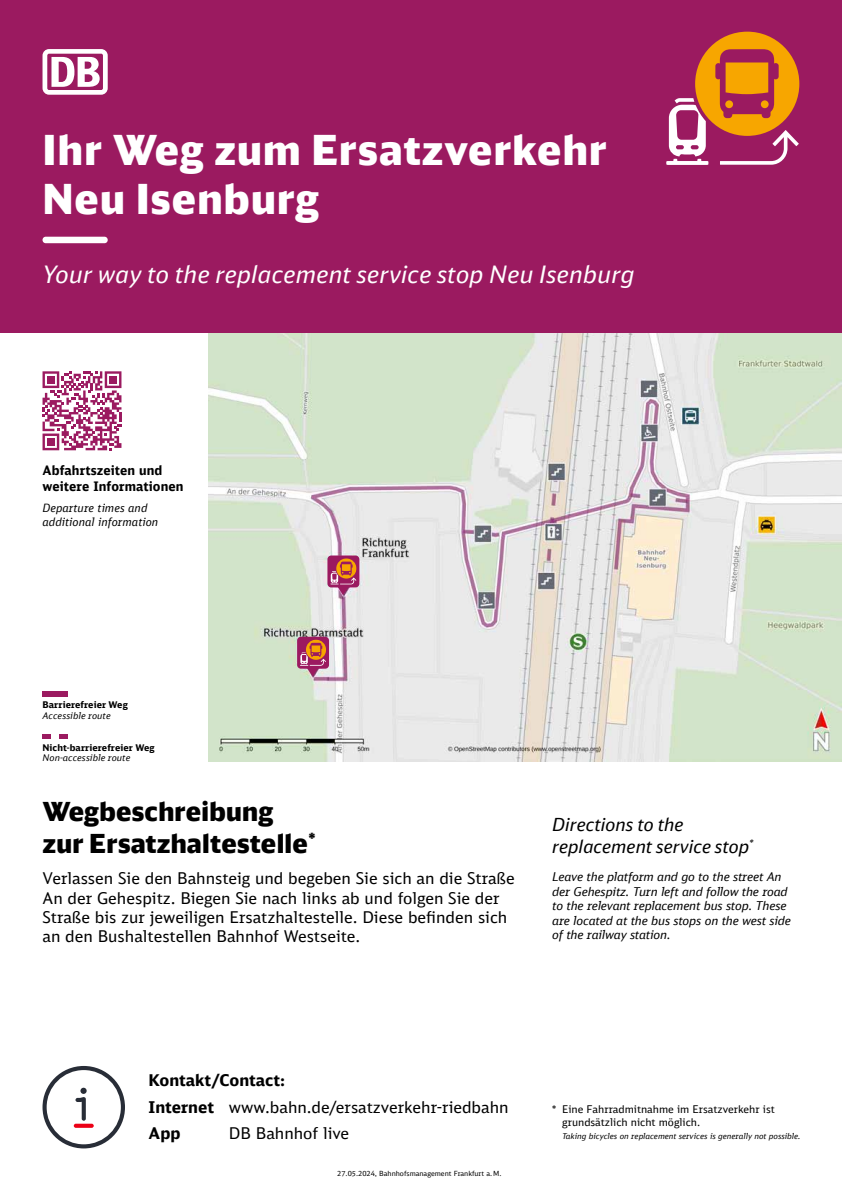
<style>
.page{position:relative;width:842px;height:1191px;background:#fff}
.page>*{position:absolute;margin:0;border:0;box-sizing:border-box;transform-origin:0 0}
.t1{font:900 41px/49.2px "DB Head";letter-spacing:.03em;color:#fff}
.t2{font:900 26px/31.2px "DB Head";letter-spacing:.01em;color:#000}
.t3{font:italic 24px "DB Head";letter-spacing:.02em;color:#fff}
.t4{font:italic 18px/21.6px "DB Head";letter-spacing:.01em;color:#000}
.t5{font:16px/19.2px "DB Sans";color:#000}
.t6{font:700 13px/16.2px "DB Sans";letter-spacing:.01em;color:#000;scale:.96 1}
.t7{font:italic 12px/14.4px "DB Sans";letter-spacing:-.01em;color:#000}
.t8{font:italic 11.3px/14.2px "DB Sans";letter-spacing:.01em;color:#000;scale:.96 1}
.t9{font:10.5px/13.1px "DB Sans";color:#000}
.t10{font:700 9.1px "DB Sans";letter-spacing:.01em;color:#000}
.t11{font:italic 9.1px "DB Sans";letter-spacing:.01em;color:#000}
.t12{font:italic 8px "DB Sans";color:#000}
.t13{font:7px "DB Sans";color:#000}
.s1{font-weight:700}
</style>
<div class="page">
<div style="left:0;top:0;width:842px;height:333px;background:#9b1a60"></div>
<svg style="left:666px;top:32px;width:133px;height:133px"></svg>
<div style="left:43px;top:237px;width:65px;height:6px;background:#fff;border-radius:3px"></div>
<svg style="left:43px;top:49px;width:65px;height:46px"></svg>
<svg style="left:43px;top:1066px;width:82px;height:82px"></svg>
<svg style="left:74px;top:1123px;width:20px;height:4px"></svg>
<div style="left:43px;top:691px;width:25px;height:5px;background:#9b1a60"></div>
<svg style="left:43px;top:734px;width:8px;height:4px"></svg>
<svg style="left:59px;top:734px;width:9px;height:4px"></svg>
<img style="left:208px;top:333px;width:634px;height:428px">
<svg style="left:43px;top:371px;width:78px;height:79px"></svg>
<svg style="left:329px;top:559px;width:29px;height:36px"></svg>
<div style="left:327px;top:555px;width:32px;height:32px;border:3px solid #9b1a60;border-radius:3px"></div>
<svg style="left:298px;top:641px;width:30px;height:35px"></svg>
<div style="left:297px;top:637px;width:32px;height:31px;border:3px solid #9b1a60;border-radius:3px"></div>
<h1 class="t1" style="left:43px;top:124px;width:566px">Ihr Weg zum Ersatzverkehr<br>Neu Isenburg</h1>
<h3 class="t3" style="left:43px;top:260px;width:593px">Your way to the replacement service stop Neu Isenburg</h3>
<p class="t6" style="left:43px;top:462px;width:148px">Abfahrtszeiten und weitere Informationen</p>
<p class="t8" style="left:43px;top:500px;width:122px">Departure times and additional information</p>
<p class="t10" style="left:43px;top:699px;width:87px">Barrierefreier Weg</p>
<p class="t11" style="left:43px;top:710px;width:70px">Accessible route</p>
<p class="t10" style="left:43px;top:741px;width:114px">Nicht-barrierefreier Weg</p>
<p class="t11" style="left:43px;top:752px;width:89px">Non-accessible route</p>
<h2 class="t2" style="left:43px;top:795px;width:274px">Wegbeschreibung zur Ersatzhaltestelle<sup>*</sup></h2>
<p class="t5" style="left:43px;top:868px;width:474px">Verlassen Sie den Bahnsteig und begeben Sie sich an die Straße An der Gehespitz. Biegen Sie nach links ab und folgen Sie der Straße bis zur jeweiligen Ersatzhaltestelle. Diese befinden sich an den Bushaltestellen Bahnhof Westseite.</p>
<p class="t4" style="left:552px;top:813px;width:203px">Directions to the replacement service stop<sup>*</sup></p>
<p class="t7" style="left:552px;top:869px;width:240px">Leave the platform and go to the street An der Gehespitz. Turn left and follow the road to the relevant replacement bus stop. These are located at the bus stops on the west side of the railway station.</p>
<p class="t5" style="left:149px;top:1067px;width:362px;line-height:26.4px"><span class="s1">Kontakt/Contact:<br>Internet</span> www.bahn.de/ersatzverkehr-riedbahn<br><span class="s1">App</span></p>
<p class="t5" style="left:229px;top:1123px;width:122px">DB Bahnhof live</p>
<p class="t13" style="left:337px;top:1168px;width:166px">27.05.2024, Bahnhofsmanagement Frankfurt a.M.</p>
<p class="t9" style="left:562px;top:1102px;width:214px;text-indent:-10px">* Eine Fahrradmitnahme im Ersatzverkehr ist grundsätzlich nicht möglich.</p>
<p class="t12" style="left:562px;top:1131px;width:240px">Taking bicycles on replacement services is generally not possible.</p>
</div>
